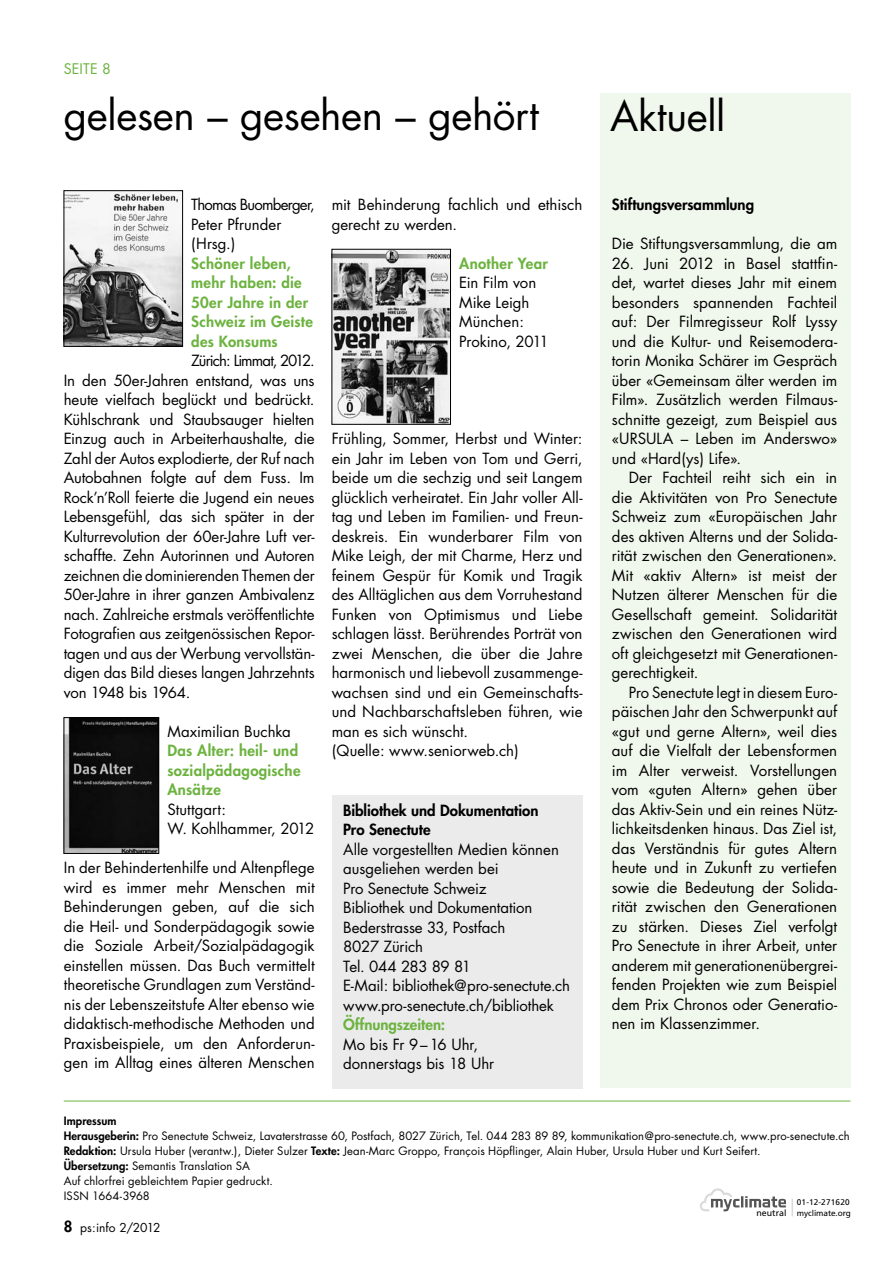
<style>
.page{position:relative;width:893px;height:1263px;background:#fff}
.page>*{position:absolute;margin:0;border:0;box-sizing:border-box;transform-origin:0 0}
.t1{font:40.5px "Futura";letter-spacing:-.01em;color:#000}
.t2{font:15px/19.5px "Futura";letter-spacing:-.005em;color:#000}
.t3{font:800 15px/19.5px "Futura";letter-spacing:.02em;color:#6db340}
.t4{font:800 15px/19.5px "Futura";color:#000}
.t5{font:15px/19.5px "Futura";letter-spacing:-.035em;color:#000}
.t6{font:800 15px "Futura";color:#6db340}
.t7{font:14.25px "Futura";letter-spacing:.01em;color:#6db340}
.t8{font:12px "Futura";letter-spacing:-.005em;color:#000}
.t9{font:11.25px/15px "Futura";letter-spacing:.01em;color:#000}
.t10{font:8.85px "Frutiger LT";color:#000}
.t11{font:8.25px/11.2px "Frutiger LT";letter-spacing:-.01em;color:#000}
.s1{font-weight:800}
.s2{font-weight:800;font-size:15px}
</style>
<div class="page">
<img style="left:66px;top:193px;width:115px;height:152px">
<div style="left:64px;top:191px;width:119px;height:156px;border:1px solid #000"></div>
<img style="left:334px;top:251px;width:115px;height:172px">
<div style="left:332px;top:249px;width:119px;height:176px;border:1px solid #000"></div>
<img style="left:66px;top:719px;width:91px;height:133px">
<div style="left:64px;top:717px;width:95px;height:137px;border:1px solid #000"></div>
<hr style="left:64px;top:1101px;width:786px;height:1px;background:#6db340">
<div style="left:332px;top:795px;width:251px;height:293px;background:#ebebeb"></div>
<svg style="left:700px;top:1188px;width:93px;height:28px"></svg>
<div style="left:600px;top:93px;width:250px;height:995px;background:#f0f7ec"></div>
<p class="t7" style="left:64px;top:59px;width:49px">SEITE 8</p>
<h1 class="t1" style="left:64px;top:89px;width:477px">gelesen – gesehen – gehört</h1>
<p class="t5" style="left:191px;top:195px;width:125px">Thomas Buomberger,<br>Peter Pfrunder (Hrsg.)</p>
<p class="t3" style="left:191px;top:253px;width:123px">Schöner leben, mehr haben: die<br>50er Jahre in der<br>Schweiz im Geiste des Konsums</p>
<p class="t2" style="left:64px;top:351px;width:252px;text-align:justify;text-indent:127px">Zürich: Limmat, 2012.<br>In den 50er-Jahren entstand, was uns heute vielfach beglückt und bedrückt.<br>Kühlschrank und Staubsauger hielten Einzug auch in Arbeiterhaushalte, die Zahl der Autos explodierte, der Ruf nach Autobahnen folgte auf dem Fuss. Im Rock’n’Roll feierte die Jugend ein neues Lebensgefühl, das sich später in der Kulturrevolution der 60er-Jahre Luft ver&shy;schaffte. Zehn Autorinnen und Autoren zeichnen die dominierenden Themen der 50er-Jahre in ihrer ganzen Ambivalenz nach. Zahlreiche erstmals veröffentlichte Fotografien aus zeitgenössischen Repor&shy;tagen und aus der Werbung vervollstän&shy;digen das Bild dieses langen Jahrzehnts von 1948 bis 1964.</p>
<p class="t2" style="left:167px;top:721px;width:125px">Maximilian Buchka</p>
<p class="t3" style="left:167px;top:740px;width:135px">Das Alter: heil- und sozialpädagogische<br>Ansätze</p>
<p class="t2" style="left:167px;top:799px;width:148px">Stuttgart:<br>W. Kohlhammer, 2012</p>
<p class="t2" style="left:64px;top:858px;width:252px;text-align:justify">In der Behindertenhilfe und Altenpflege wird es immer mehr Menschen mit Behinderungen geben, auf die sich die Heil- und Sonderpädagogik sowie die Soziale Arbeit/Sozialpädagogik einstellen müssen. Das Buch vermittelt theoretische Grundlagen zum Verständ&shy;nis der Lebenszeitstufe Alter ebenso wie didaktisch-methodische Methoden und Praxisbeispiele, um den Anforderun&shy;gen im Alltag eines älteren Menschen</p>
<p class="t2" style="left:332px;top:195px;width:252px">mit Behinderung fachlich und ethisch gerecht zu werden.</p>
<p class="t3" style="left:459px;top:253px;width:90px">Another Year</p>
<p class="t2" style="left:459px;top:273px;width:91px">Ein Film von<br>Mike Leigh<br>München:<br>Prokino, 2011</p>
<p class="t2" style="left:332px;top:429px;width:252px">Frühling, Sommer, Herbst und Winter: ein Jahr im Leben von Tom und Gerri, beide um die sechzig und seit Langem glücklich verheiratet. Ein Jahr voller All&shy;tag und Leben im Familien- und Freun&shy;deskreis. Ein wunderbarer Film von Mike Leigh, der mit Charme, Herz und feinem Gespür für Komik und Tragik des Alltäglichen aus dem Vorruhestand Funken von Optimismus und Liebe schlagen lässt. Berührendes Porträt von zwei Menschen, die über die Jahre harmonisch und liebevoll zusammenge&shy;wachsen sind und ein Gemeinschafts&shy;und Nachbarschaftsleben führen, wie man es sich wünscht.<br>(Quelle: www.seniorweb.ch)</p>
<p class="t4" style="left:343px;top:800px;width:197px">Bibliothek und Dokumentation<br>Pro Senectute</p>
<p class="t2" style="left:343px;top:839px;width:228px">Alle vorgestellten Medien können ausgeliehen werden bei<br>Pro Senectute Schweiz<br>Bibliothek und Dokumentation<br>Bederstrasse 33, Postfach<br>8027 Zürich<br>Tel. 044 283 89 81<br>E-Mail: bibliothek@pro-senectute.ch www.pro-senectute.ch/bibliothek</p>
<p class="t6" style="left:343px;top:1014px;width:103px">Öffnungszeiten:</p>
<p class="t2" style="left:343px;top:1034px;width:153px">Mo bis Fr 9–16 Uhr, donnerstags bis 18 Uhr</p>
<h1 class="t1" style="left:610px;top:90px;width:117px">Aktuell</h1>
<p class="t4" style="left:612px;top:194px;width:144px">Stiftungsversammlung</p>
<p class="t2" style="left:612px;top:234px;width:227px">Die Stiftungsversammlung, die am</p>
<p class="t2" style="left:612px;top:253px;width:227px;text-align:justify">26. Juni 2012 in Basel stattfin&shy;det, wartet dieses Jahr mit einem besonders spannenden Fachteil auf: Der Filmregisseur Rolf Lyssy und die Kultur- und Reisemodera&shy;torin Monika Schärer im Gespräch über «Gemeinsam älter werden im Film». Zusätzlich werden Filmaus&shy;schnitte gezeigt, zum Beispiel aus «URSULA – Leben im Anderswo» und «Hard(ys) Life».</p>
<p class="t2" style="left:612px;top:468px;width:227px;text-align:justify;text-indent:17px">Der Fachteil reiht sich ein in die Aktivitäten von Pro Senectute Schweiz zum «Europäischen Jahr des aktiven Alterns und der Solida&shy;rität zwischen den Generationen».<br>Mit «aktiv Altern» ist meist der Nutzen älterer Menschen für die Gesellschaft gemeint. Solidarität zwischen den Generationen wird oft gleichgesetzt mit Generationen&shy;gerechtigkeit.</p>
<p class="t2" style="left:612px;top:682px;width:227px;text-align:justify;text-indent:17px">Pro Senectute legt in diesem Euro&shy;päischen Jahr den Schwerpunkt auf «gut und gerne Altern», weil dies auf die Vielfalt der Lebensformen im Alter verweist. Vorstellungen vom «guten Altern» gehen über das Aktiv-Sein und ein reines Nütz&shy;lichkeitsdenken hinaus. Das Ziel ist, das Verständnis für gutes Altern heute und in Zukunft zu vertiefen sowie die Bedeutung der Solida&shy;rität zwischen den Generationen zu stärken. Dieses Ziel verfolgt Pro Senectute in ihrer Arbeit, unter anderem mit generationenübergrei&shy;fenden Projekten wie zum Beispiel dem Prix Chronos oder Generatio&shy;nen im Klassenzimmer.</p>
<p class="t9" style="left:64px;top:1113px;width:788px"><span class="s1">Impressum<br>Herausgeberin:</span> Pro Senectute Schweiz, Lavaterstrasse 60, Postfach, 8027 Zürich, Tel. 044 283 89 89, kommunikation@pro-senectute.ch, www.pro-senectute.ch <span class="s1">Redaktion:</span> Ursula Huber (verantw.), Dieter Sulzer <span class="s1">Texte:</span> Jean-Marc Groppo, François Höpflinger, Alain Huber, Ursula Huber und Kurt Seifert.<br><span class="s1">Übersetzung:</span> Semantis Translation SA<br>Auf chlorfrei gebleichtem Papier gedruckt.<br>ISSN 1664-3968</p>
<p class="t10" style="left:756px;top:1208px;width:32px">neutral</p>
<p class="t11" style="left:797px;top:1196px;width:56px">01-12-271620 myclimate.org</p>
<p class="t8" style="left:64px;top:1220px;width:98px"><span class="s2">8</span> ps:info 2/2012</p>
</div>
